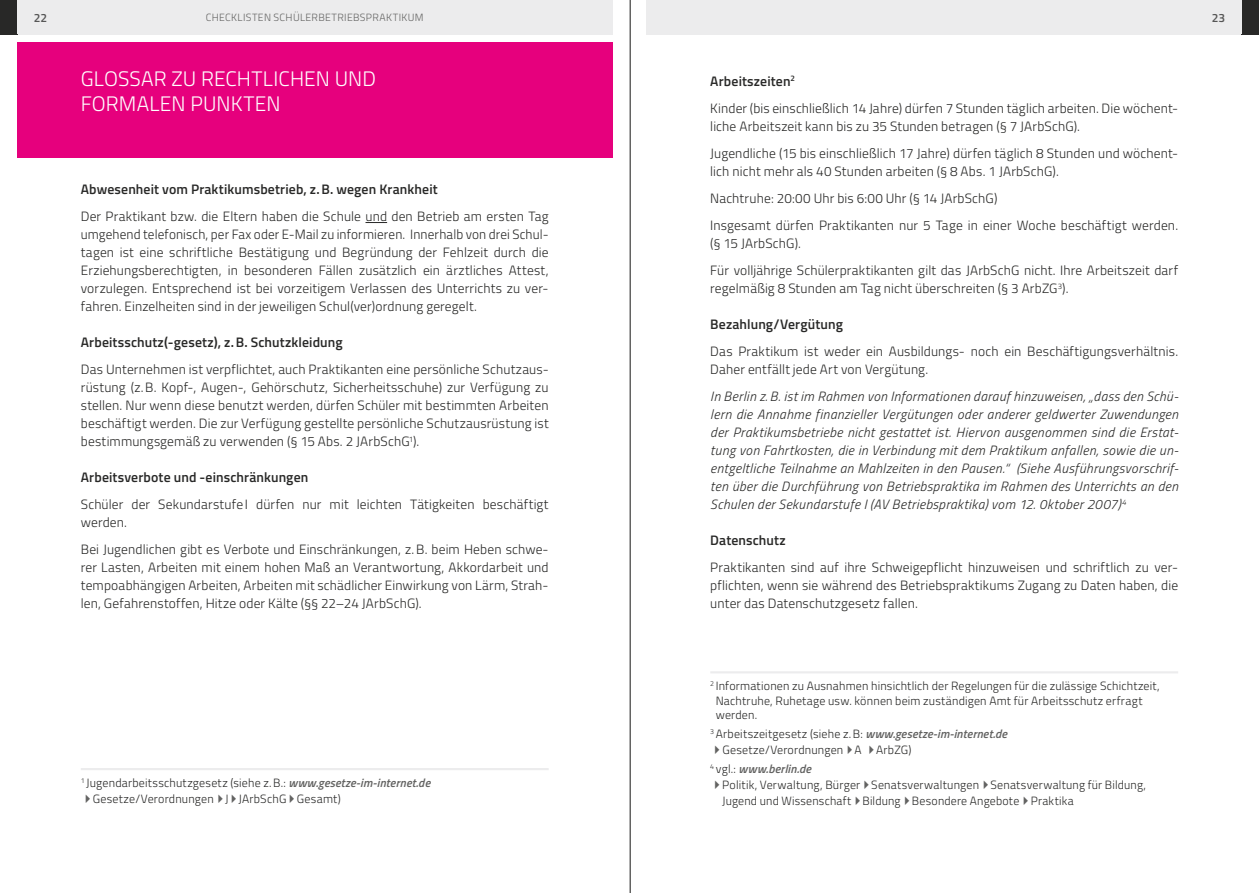
<style>
.page{position:relative;width:1259px;height:893px;background:#fff}
.page>*{position:absolute;margin:0;border:0;box-sizing:border-box;transform-origin:0 0}
.t1{font:300 21px/25.2px "Titillium";letter-spacing:.01em;color:#fff}
.t2{font:600 13.8px "Titillium";letter-spacing:.01em;color:#282827}
.t3{font:300 13.5px/18px "Titillium";letter-spacing:.01em;color:#282827}
.t4{font:italic 300 13.5px/18px "Titillium";letter-spacing:.03em;color:#282827;text-align:justify}
.t5{font:300 12px/14.4px "Titillium";letter-spacing:.015em;color:#282827}
.t6{font:600 12px "Titillium";color:#565656}
.t7{font:300 10.5px "Titillium";letter-spacing:.03em;color:#636362}
.s1{font-weight:600;font-style:italic;color:#636362}
.s2{color:#636362}
</style>
<div class="page">
<div style="left:17px;top:43px;width:595px;height:115px;background:#e6007d"></div>
<svg style="left:365px;top:222px;width:22px;height:1px"></svg>
<hr style="left:81px;top:768px;width:468px;height:2px;background:#ececed">
<hr style="left:710px;top:671px;width:468px;height:2px;background:#ececed">
<div style="left:81px;top:0;width:531px;height:34px;background:#ececed"></div>
<div style="left:646px;top:0;width:532px;height:34px;background:#ececed"></div>
<div style="left:1178px;top:0;width:81px;height:34px;background:#ececed"></div>
<div style="left:0;top:0;width:81px;height:34px;background:#ececed"></div>
<div style="left:0;top:0;width:17px;height:34px;background:#282827"></div>
<div style="left:1242px;top:0;width:17px;height:34px;background:#282827"></div>
<hr style="left:629px;top:0;width:2px;height:893px;background:#636362">
<p class="t6" style="left:34px;top:8px;width:15px">22</p>
<p class="t7" style="left:206px;top:10px;width:219px">Checklisten Schülerbetriebspraktikum</p>
<p class="t6" style="left:1211px;top:8px;width:15px">23</p>
<h1 class="t1" style="left:81px;top:65px;width:293px">Glossar zu rechtlichen und formalen Punkten</h1>
<p class="t2" style="left:81px;top:179px;width:358px">Abwesenheit vom Praktikumsbetrieb, z.B. wegen Krankheit</p>
<p class="t3" style="left:81px;top:207px;width:469px">Der Praktikant bzw. die Eltern haben die Schule und den Betrieb am ersten Tag umgehend telefonisch, per Fax oder E-Mail zu informieren. I nnerhalb von drei Schul&shy;tagen ist eine schriftliche Bestätigung und Begründung der Fehlzeit durch die Erziehungsberechtigten, in besonderen Fällen zusätzlich ein ärztliches Attest, vorzulegen. Entsprechend ist bei vorzeitigem Verlassen des U nterrichts zu ver&shy;fahren. Einzelheiten sind in der jeweiligen Schul(ver)ordnung geregelt.</p>
<p class="t2" style="left:81px;top:332px;width:263px">Arbeitsschutz(-gesetz), z.B. Schutzkleidung</p>
<p class="t3" style="left:81px;top:360px;width:469px;text-align:justify">Das U nternehmen ist verpflichtet, auch Praktikanten eine persönliche Schutzaus&shy;rüstung (z. B. Kopf-, Augen-, Gehörschutz, Sicherheitsschuhe) zur Verfügung zu stellen. N ur wenn diese benutzt werden, dürfen Schüler mit bestimmten Arbeiten beschäftigt werden. Die zur Verfügung gestellte persönliche Schutzausrüstung ist bestimmungsgemäß zu verwenden (§ 15 Abs. 2 JArbSchG<sup>1</sup>).</p>
<p class="t2" style="left:81px;top:467px;width:229px">Arbeitsverbote und -einschränkungen</p>
<p class="t3" style="left:81px;top:495px;width:469px">Schüler der Sekundarstufe I dürfen nur mit leichten Tätigkeiten beschäftigt werden.</p>
<p class="t3" style="left:81px;top:540px;width:469px;text-align:justify">Bei Jugendlichen gibt es Verbote und Einschränkungen, z. B. beim Heben schwe&shy;rer Lasten, Arbeiten mit einem hohen Maß an Verantwortung, Akkordarbeit und tempoabhängigen Arbeiten, Arbeiten mit schädlicher Einwirkung von Lärm, Strah&shy;len, Gefahrenstoffen, H itze oder Kälte (§§ 22–24 JArbSchG).</p>
<p class="t5" style="left:81px;top:775px;width:351px"><sup>1</sup> Jugendarbeitsschutzgesetz (siehe z. B .: <span class="s1">www.gesetze-im-internet.de</span></p>
<p class="t5" style="left:81px;top:791px;width:261px"><span class="s2">✔</span>Gesetze/Verordnungen<span class="s2">✔</span>J<span class="s2">✔</span>JArbSchG<span class="s2">✔</span>Gesamt)</p>
<p class="t2" style="left:710px;top:71px;width:86px">Arbeitszeiten<sup>2</sup></p>
<p class="t3" style="left:710px;top:99px;width:469px">Kinder (bis einschließlich 14 Jahre) dürfen 7 Stunden täglich arbeiten. Die wöchent&shy;liche Arbeitszeit kann bis zu 35 Stunden betragen (§ 7 JArbSchG).</p>
<p class="t3" style="left:710px;top:144px;width:469px">Jugendliche (15 bis einschließlich 17 Jahre) dürfen täglich 8 Stunden und wöchent&shy;lich nicht mehr als 40 Stunden arbeiten (§ 8 Abs. 1 JArbSchG).</p>
<p class="t3" style="left:710px;top:184px;width:469px;line-height:27px">Nachtruhe: 20:00 U hr bis 6:00 U hr (§ 14 JArbSchG)<br>I nsgesamt dürfen Praktikanten nur 5 Tage in einer Woche beschäftigt werden.</p>
<p class="t3" style="left:710px;top:229px;width:469px;line-height:27px">(§ 15 JArbSchG).<br>Für volljährige Schülerpraktikanten gilt das JArbSchG nicht. I hre Arbeitszeit darf</p>
<p class="t3" style="left:710px;top:279px;width:360px">regelmäßig 8 Stunden am Tag nicht überschreiten (§ 3 ArbZG<sup>3</sup>).</p>
<p class="t2" style="left:710px;top:314px;width:134px">Bezahlung/Vergütung</p>
<p class="t3" style="left:710px;top:342px;width:469px">Das Praktikum ist weder ein Ausbildungs- noch ein Beschäftigungsverhältnis.<br>Daher entfällt jede Art von Vergütung.</p>
<p class="t4" style="left:710px;top:387px;width:469px">In Berlin z. B. ist im Rahmen von Informationen darauf hinzuweisen, „dass den Schü&shy;lern die Annahme finanzieller Vergütungen oder anderer geldwerter Zuwendungen der Praktikumsbetriebe nicht gestattet ist. Hiervon ausgenommen sind die Erstat&shy;tung von Fahrtkosten, die in Verbindung mit dem Praktikum anfallen, sowie die un&shy;entgeltliche Teilnahme an Mahlzeiten in den Pausen.“ (Siehe Ausführungsvorschrif&shy;ten über die Durchführung von Betriebspraktika im Rahmen des Unterrichts an den Schulen der Sekundarstufe I (AV Betriebspraktika) vom 12. 0ktober 2007)<sup>4</sup></p>
<p class="t2" style="left:710px;top:530px;width:77px">Datenschutz</p>
<p class="t3" style="left:710px;top:558px;width:469px;text-align:justify">Praktikanten sind auf ihre Schweigepflicht hinzuweisen und schriftlich zu ver&shy;pflichten, wenn sie während des Betriebspraktikums Zugang zu Daten haben, die unter das Datenschutzgesetz fallen.</p>
<p class="t5" style="left:716px;top:678px;width:445px;text-indent:-5px"><sup>2</sup> I nformationen zu Ausnahmen hinsichtlich der Regelungen für die zulässige Schichtzeit,<br>Nachtruhe, Ruhetage usw. können beim zuständigen Amt für Arbeitsschutz erfragt werden.</p>
<p class="t5" style="left:710px;top:726px;width:298px"><sup>3</sup> Arbeitszeitgesetz (siehe z. B : <span class="s1">www.gesetze-im-internet.de</span></p>
<p class="t5" style="left:710px;top:740px;width:203px;line-height:18.6px"><span class="s2">✔</span>Gesetze/Verordnungen<span class="s2">✔</span>A <span class="s2">✔</span>ArbZG)<br><sup>4</sup> vgl.: <span class="s1">www.berlin.de</span></p>
<p class="t5" style="left:722px;top:776px;width:425px;line-height:16.2px;text-indent:-12px"><span class="s2">✔</span>Politik, Verwaltung, Bürger<span class="s2">✔</span>Senatsverwaltungen<span class="s2">✔</span>Senatsverwaltung für Bildung,<br>Jugend und Wissenschaft<span class="s2">✔</span>Bildung<span class="s2">✔</span>Besondere Angebote<span class="s2">✔</span>Praktika</p>
</div>
